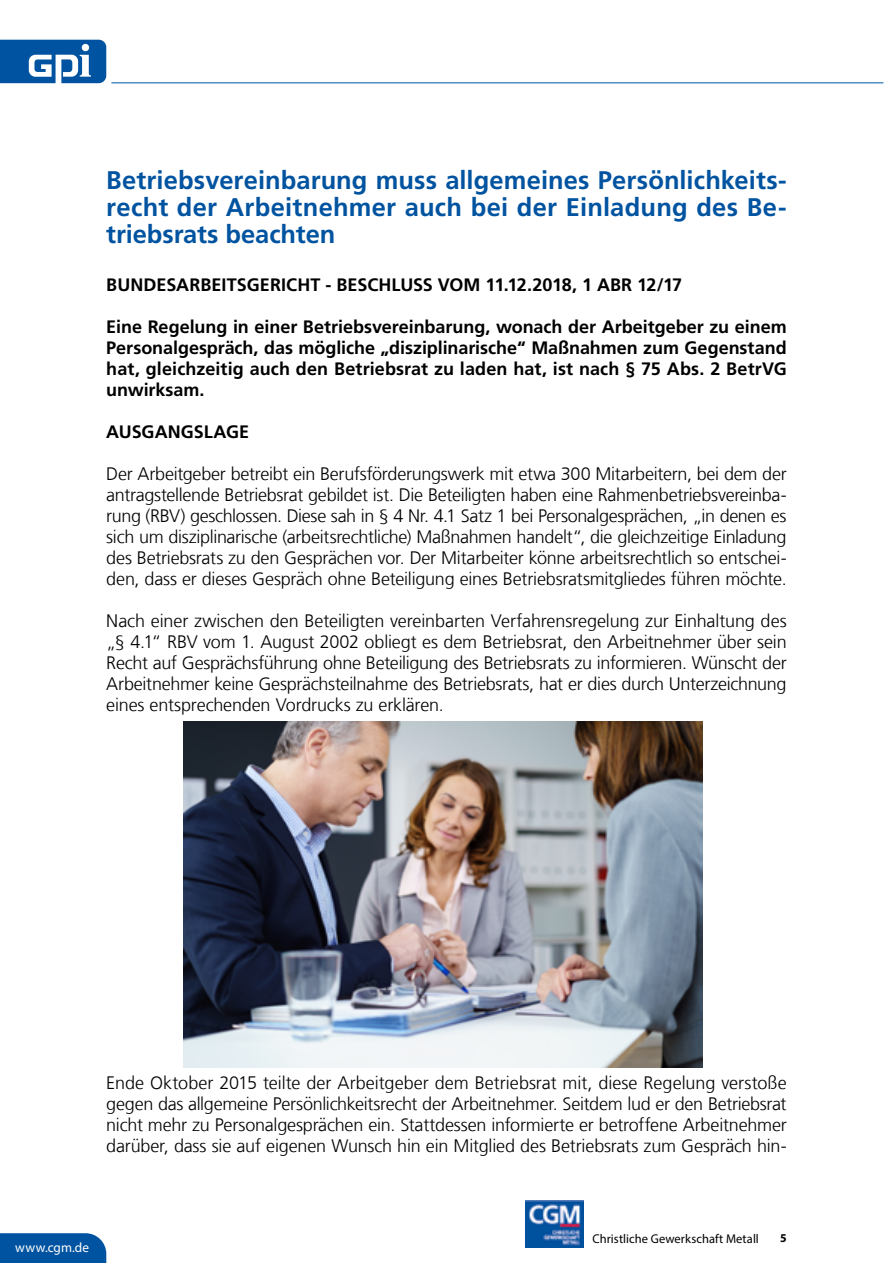
<style>
.page{position:relative;width:893px;height:1263px;background:#fff}
.page>*{position:absolute;margin:0;border:0;box-sizing:border-box;transform-origin:0 0}
.t1{font:700 25.5px/27px "Frutiger LT Com";letter-spacing:.005em;color:#0053a0;text-align:justify}
.t2{font:300 18px/21px "Frutiger LT Com";letter-spacing:-.01em;color:#000;text-align:justify}
.t3{font:700 18px/21px "Frutiger LT Com";letter-spacing:.005em;color:#000;text-align:justify}
.t4{font:13.5px "Myriad Pro";letter-spacing:.005em;color:#fff}
.t5{font:12.75px "Myriad Pro";letter-spacing:.005em;color:#000}
.t6{font:700 12px "Myriad Pro";color:#000}
</style>
<div class="page">
<hr style="left:111px;top:83px;width:772px;height:1px;background:#0053a0">
<svg style="left:0;top:40px;width:106px;height:44px"></svg>
<div style="left:0;top:1233px;width:106px;height:30px;background:#0053a0"></div>
<img style="left:525px;top:1200px;width:59px;height:47px">
<img style="left:184px;top:721px;width:518px;height:346px">
<h1 class="t1" style="left:106px;top:167px;width:682px">Betriebsvereinbarung muss allgemeines Persönlichkeits&shy;recht der Arbeitnehmer auch bei der Einladung des Be&shy;triebsrats beachten</h1>
<p class="t3" style="left:106px;top:274px;width:577px">BUNDESARBEITSGERICHT - BESCHLUSS VOM 11.12.2018, 1 ABR 12/17</p>
<p class="t3" style="left:106px;top:316px;width:682px">Eine Regelung in einer Betriebsvereinbarung, wonach der Arbeitgeber zu einem Personalgespräch, das mögliche „disziplinarische“ Maßnahmen zum Gegenstand hat, gleichzeitig auch den Betriebsrat zu laden hat, ist nach § 75 Abs. 2 BetrVG unwirksam.</p>
<p class="t3" style="left:106px;top:421px;width:144px">AUSGANGSLAGE</p>
<p class="t2" style="left:106px;top:463px;width:682px">Der Arbeitgeber betreibt ein Berufsförderungswerk mit etwa 300 Mitarbeitern, bei dem der antragstellende Betriebsrat gebildet ist. Die Beteiligten haben eine Rahmenbetriebsvereinba&shy;rung (RBV) geschlossen. Diese sah in § 4 Nr. 4.1 Satz 1 bei Personalgesprächen, „in denen es sich um disziplinarische (arbeitsrechtliche) Maßnahmen handelt“, die gleichzeitige Einladung des Betriebsrats zu den Gesprächen vor. Der Mitarbeiter könne arbeitsrechtlich so entschei&shy;den, dass er dieses Gespräch ohne Beteiligung eines Betriebsratsmitgliedes führen möchte.</p>
<p class="t2" style="left:106px;top:610px;width:682px">Nach einer zwischen den Beteiligten vereinbarten Verfahrensregelung zur Einhaltung des „§ 4.1“ RBV vom 1. August 2002 obliegt es dem Betriebsrat, den Arbeitnehmer über sein Recht auf Gesprächsführung ohne Beteiligung des Betriebsrats zu informieren. Wünscht der Arbeitnehmer keine Gesprächsteilnahme des Betriebsrats, hat er dies durch Unterzeichnung eines entsprechenden Vordrucks zu erklären.</p>
<p class="t2" style="left:106px;top:1072px;width:682px">Ende Oktober 2015 teilte der Arbeitgeber dem Betriebsrat mit, diese Regelung verstoße gegen das allgemeine Persönlichkeitsrecht der Arbeitnehmer. Seitdem lud er den Betriebsrat nicht mehr zu Personalgesprächen ein. Stattdessen informierte er betroffene Arbeitnehmer darüber, dass sie auf eigenen Wunsch hin ein Mitglied des Betriebsrats zum Gespräch hin-</p>
<p class="t4" style="left:15px;top:1239px;width:75px">www.cgm.de</p>
<p class="t5" style="left:592px;top:1230px;width:168px">Christliche Gewerkschaft Metall</p>
<p class="t6" style="left:780px;top:1230px;width:8px">5</p>
</div>
